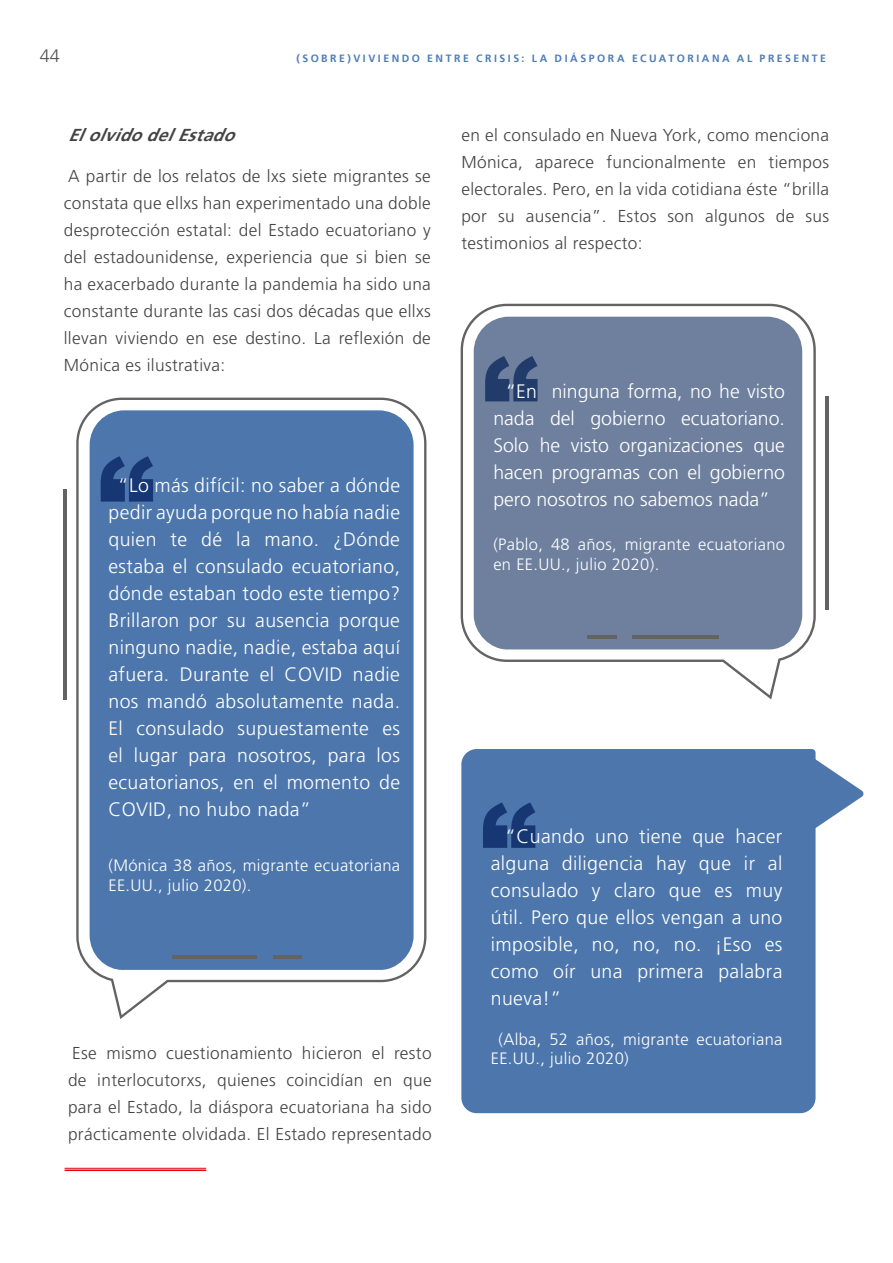
<style>
.page{position:relative;width:893px;height:1263px;background:#fff}
.page>*{position:absolute;margin:0;border:0;box-sizing:border-box;transform-origin:0 0}
.t1{font:300 19.5px/27px "Frutiger";letter-spacing:.02em;color:#fff;text-align:justify}
.t2{font:300 18px "Frutiger";color:#575756}
.t3{font:300 17.25px/27px "Frutiger";letter-spacing:.02em;color:#454444;text-align:justify}
.t4{font:italic 700 17.25px "Frutiger";color:#454444}
.t5{font:300 16.5px/19.5px "Frutiger";letter-spacing:.02em;color:#fff}
.t6{font:700 10.5px "Frutiger";letter-spacing:.24em;color:#4d7db6}
</style>
<div class="page">
<svg style="left:76px;top:398px;width:350px;height:621px;background:#698bb7"></svg>
<hr style="left:172px;top:956px;width:85px;height:3px;background:#636363">
<hr style="left:273px;top:956px;width:29px;height:3px;background:#636363">
<hr style="left:64px;top:489px;width:3px;height:210px;background:#636363">
<svg style="left:101px;top:456px;width:52px;height:46px;background:#274a84"></svg>
<svg style="left:461px;top:304px;width:355px;height:395px;fill:#6e809e"></svg>
<hr style="left:633px;top:635px;width:86px;height:3px;background:#636363">
<hr style="left:587px;top:635px;width:29px;height:3px;background:#636363">
<hr style="left:825px;top:397px;width:3px;height:213px;background:#636363">
<svg style="left:485px;top:356px;width:52px;height:45px;background:#374f79"></svg>
<div style="left:461px;top:749px;width:354px;height:364px;background:#4d77ac"></div>
<svg style="left:814px;top:758px;width:50px;height:71px"></svg>
<svg style="left:483px;top:802px;width:52px;height:46px;background:#274a84"></svg>
<hr style="left:65px;top:1168px;width:141px;height:1px;background:#e30512">
<hr style="left:65px;top:1169px;width:141px;height:2px;background:#e30512">
<p class="t2" style="left:40px;top:46px;width:22px">44</p>
<p class="t6" style="left:297px;top:52px;width:531px">(SOBRE)VIVIENDO ENTRE CRISIS: LA DIÁSPORA ECUATORIANA AL PRESENTE</p>
<p class="t4" style="left:68px;top:125px;width:176px">ElolvidodelEstado</p>
<p class="t3" style="left:64px;top:162px;width:369px">A partir de los relatos de lxs siete migrantes se constata que ellxs han experimentado una doble desprotección estatal: del Estado ecuatoriano y del estadounidense, experiencia que si bien se ha exacerbado durante la pandemia ha sido una constante durante las casi dos décadas que ellxs llevan viviendo en ese destino. La reflexión de Mónica es ilustrativa:</p>
<p class="t1" style="left:108px;top:472px;width:293px;text-indent:9px">“Lo más difícil: no saber a dónde pedir ayuda porque no había nadie quien te dé la mano. ¿Dónde estaba el consulado ecuatoriano, dónde estaban todo este tiempo?<br>Brillaron por su ausencia porque ninguno nadie, nadie, estaba aquí afuera. Durante el COVID nadie nos mandó absolutamente nada.<br>El consulado supuestamente es el lugar para nosotros, para los ecuatorianos, en el momento de COVID, no hubo nada”</p>
<p class="t5" style="left:108px;top:856px;width:293px">(Mónica 38 años, migrante ecuatoriana<br>EE.UU., julio 2020).</p>
<p class="t3" style="left:68px;top:1040px;width:365px">Ese mismo cuestionamiento hicieron el resto de interlocutorxs, quienes coincidían en que para el Estado, la diáspora ecuatoriana ha sido prácticamente olvidada. El Estado representado</p>
<p class="t3" style="left:461px;top:122px;width:369px">en el consulado en Nueva York, como menciona Mónica, aparece funcionalmente en tiempos electorales. Pero, en la vida cotidiana éste “brilla por su ausencia”. Estos son algunos de sus testimonios al respecto:</p>
<p class="t1" style="left:493px;top:377px;width:293px;text-indent:12px">“En ninguna forma, no he visto nada del gobierno ecuatoriano.<br>Solo he visto organizaciones que hacen programas con el gobierno pero nosotros no sabemos nada”</p>
<p class="t5" style="left:493px;top:535px;width:293px">(Pablo, 48 años, migrante ecuatoriano en EE.UU., julio 2020).</p>
<p class="t1" style="left:491px;top:823px;width:293px;text-indent:14px">“Cuando uno tiene que hacer alguna diligencia hay que ir al consulado y claro que es muy útil. Pero que ellos vengan a uno imposible, no, no, no. ¡Eso es como oír una primera palabra nueva!”</p>
<p class="t5" style="left:491px;top:1029px;width:293px;text-indent:8px">(Alba, 52 años, migrante ecuatoriana<br>EE.UU., julio 2020)</p>
</div>
